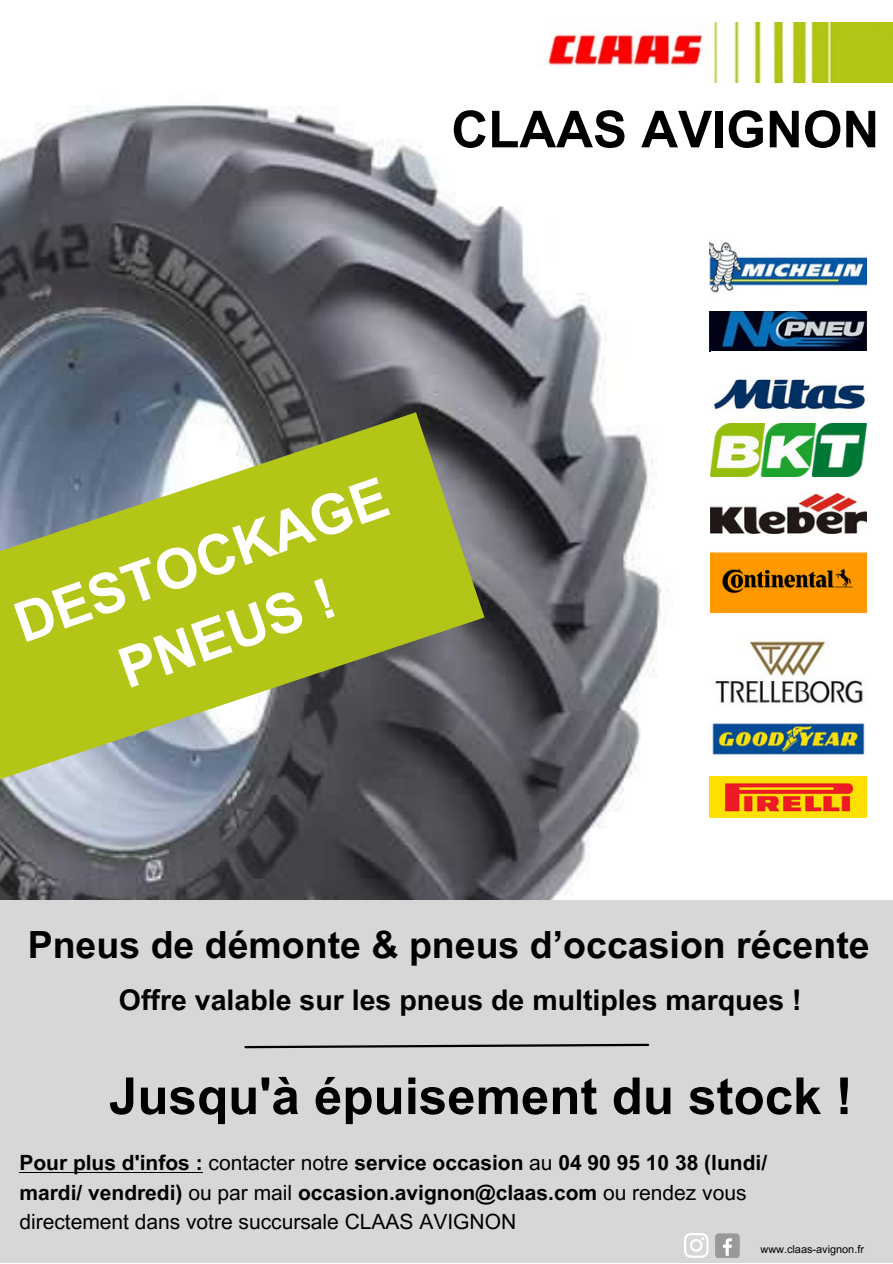
<style>
.page{position:relative;width:893px;height:1264px;background:#fff}
.page>*{position:absolute;margin:0;border:0;box-sizing:border-box;transform-origin:0 0}
.t1{font:700 55.5px/77.6px "Arial MT Pro";color:#fff;text-align:center}
.t2{font:700 51px "Arial MT Pro";color:#000}
.t3{font:700 37.5px "Arial MT Pro";color:#000}
.t4{font:700 28.5px "Arial MT Pro";color:#000}
.t5{font:700 21px/29.2px "Arial MT Pro";color:#000}
.t6{font:10.95px "Arial MT Pro";color:#000}
.s1{font-weight:400}
</style>
<div class="page">
<img style="left:0;top:105px;width:662px;height:795px">
<svg style="left:0;top:412px;width:484px;height:367px;background:#98a642"></svg>
<div style="left:0;top:900px;width:892px;height:362px;background:#d8d7d7"></div>
<img style="left:545px;top:23px;width:347px;height:59px">
<svg style="left:244px;top:1043px;width:405px;height:5px"></svg>
<img style="left:709px;top:311px;width:157px;height:40px">
<img style="left:713px;top:379px;width:154px;height:56px">
<img style="left:710px;top:423px;width:156px;height:53px">
<img style="left:710px;top:494px;width:156px;height:39px">
<img style="left:710px;top:552px;width:157px;height:62px">
<img style="left:715px;top:639px;width:148px;height:65px">
<img style="left:712px;top:722px;width:153px;height:33px">
<img style="left:709px;top:776px;width:157px;height:41px">
<img style="left:709px;top:241px;width:157px;height:52px">
<hr style="left:19px;top:1171px;width:184px;height:1px;background:#000">
<div style="left:715px;top:1233px;width:24px;height:25px;background:#999;border-radius:4px"></div>
<svg style="left:723px;top:1238px;width:9px;height:17px"></svg>
<svg style="left:684px;top:1233px;width:24px;height:24px"></svg>
<h2 class="t2" style="left:451px;top:110px;width:429px">CLAAS AVIGNON</h2>
<h1 class="t1" style="left:6px;top:593px;width:393px;rotate:-19deg">DESTOCKAGE<br>PNEUS !</h1>
<h3 class="t3" style="left:28px;top:931px;width:843px">Pneus de démonte &amp; pneus d’occasion récente</h3>
<h3 class="t4" style="left:119px;top:989px;width:684px">Offre valable sur les pneus de multiples marques !</h3>
<h2 class="t2" style="left:109px;top:1076px;width:745px">Jusqu'à épuisement du stock !</h2>
<p class="t5" style="left:19px;top:1150px;width:749px">Pour plus d'infos : <span class="s1">contacter notre</span> service occasion <span class="s1">au</span> 04 90 95 10 38 (lundi/ mardi/ vendredi) <span class="s1">ou par mail</span> occasion.avignon@claas.com <span class="s1">ou rendez vous directement dans votre succursale CLAAS AVIGNON</span></p>
<p class="t6" style="left:760px;top:1245px;width:105px">www.claas-avignon.fr</p>
</div>
